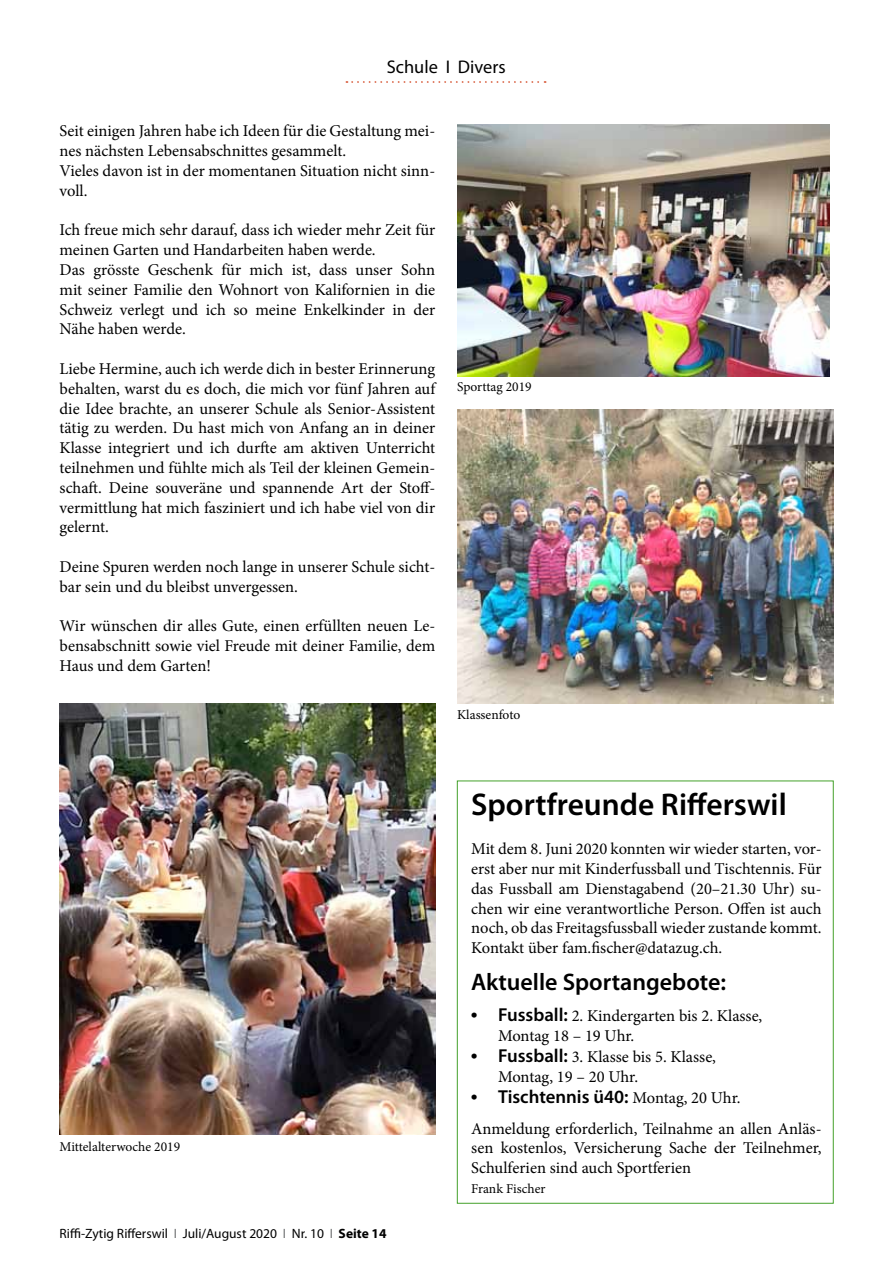
<style>
.page{position:relative;width:893px;height:1263px;background:#fff}
.page>*{position:absolute;margin:0;border:0;box-sizing:border-box;transform-origin:0 0}
.t1{font:600 31.5px "Myriad Pro";color:#000}
.t2{font:600 24px "Myriad Pro";color:#000}
.t3{font:600 18.75px "Myriad Pro";color:#000}
.t4{font:18.3px "Myriad Pro";color:#000}
.t5{font:16.5px/19.8px "Minion Pro";color:#000}
.t6{font:13.5px "Minion Pro";color:#000}
.t7{font:13.5px "Myriad Pro";color:#000}
.s1{color:#707172}
.s2{font-weight:700}
.s3{font-family:"Times";font-size:18px}
.s4{font-family:"Myriad Pro";font-weight:600;font-size:18.75px}
.s5{font-family:"Times";font-weight:400;font-size:18px}
.s6{font-family:"Minion Pro";font-weight:400;font-size:16.5px}
</style>
<div class="page">
<img style="left:457px;top:410px;width:376px;height:293px">
<img style="left:60px;top:704px;width:376px;height:430px">
<img style="left:457px;top:124px;width:372px;height:253px">
<svg style="left:346px;top:81px;width:200px;height:2px"></svg>
<p class="t4" style="left:387px;top:56px;width:120px">Schule I Divers</p>
<p class="t5" style="left:60px;top:121px;width:377px">Seit einigen Jahren habe ich Ideen für die Gestaltung mei&shy;nes nächsten Lebensabschnittes gesammelt.<br>Vieles davon ist in der momentanen Situation nicht sinn&shy;voll.</p>
<p class="t5" style="left:60px;top:220px;width:377px">Ich freue mich sehr darauf, dass ich wieder mehr Zeit für meinen Garten und Handarbeiten haben werde.<br>Das grösste Geschenk für mich ist, dass unser Sohn mit seiner Familie den Wohnort von Kalifornien in die Schweiz verlegt und ich so meine Enkelkinder in der Nähe haben werde.</p>
<p class="t5" style="left:60px;top:359px;width:377px;text-align:justify">Liebe Hermine, auch ich werde dich in bester Erinnerung behalten, warst du es doch, die mich vor fünf Jahren auf die Idee brachte, an unserer Schule als Senior-Assistent tätig zu werden. Du hast mich von Anfang an in deiner Klasse integriert und ich durfte am aktiven Unterricht teilnehmen und fühlte mich als Teil der kleinen Gemein&shy;schaft. Deine souveräne und spannende Art der Stoff&shy;vermittlung hat mich fasziniert und ich habe viel von dir gelernt.</p>
<p class="t5" style="left:60px;top:557px;width:377px">Deine Spuren werden noch lange in unserer Schule sicht&shy;bar sein und du bleibst unvergessen.</p>
<p class="t5" style="left:60px;top:616px;width:377px;text-align:justify">Wir wünschen dir alles Gute, einen erfüllten neuen Le&shy;bensabschnitt sowie viel Freude mit deiner Familie, dem Haus und dem Garten!</p>
<p class="t6" style="left:457px;top:377px;width:76px">Sporttag 2019</p>
<p class="t6" style="left:457px;top:705px;width:65px">Klassenfoto</p>
<p class="t6" style="left:60px;top:1137px;width:122px">Mittelalterwoche 2019</p>
<p class="t7" style="left:60px;top:1225px;width:328px">Riffi-Zytig Rifferswil <span class="s1">I</span> Juli/August 2020 <span class="s1">I</span> Nr. 10 <span class="s1">I</span> <span class="s2">Seite 14</span></p>
<h1 class="t1" style="left:471px;top:784px;width:317px">Sportfreunde Rifferswil</h1>
<p class="t5" style="left:471px;top:839px;width:352px;text-align:justify">Mit dem 8. Juni 2020 konnten wir wieder starten, vor&shy;erst aber nur mit Kinderfussball und Tischtennis. Für das Fussball am Dienstagabend (20–21.30 Uhr) su&shy;chen wir eine verantwortliche Person. Offen ist auch noch, ob das Freitagsfussball wieder zustande kommt.<br>Kontakt über fam.fischer@datazug.ch.</p>
<h2 class="t2" style="left:471px;top:966px;width:257px">Aktuelle Sportangebote:</h2>
<p class="t5" style="left:498px;top:1006px;width:266px;text-indent:-27px"><span class="s3">•</span> <span class="s4">Fussball:</span> 2. Kindergarten bis 2. Klasse,<br>Montag 18 – 19 Uhr.</p>
<p class="t5" style="left:498px;top:1047px;width:219px;text-indent:-27px"><span class="s3">•</span> <span class="s4">Fussball:</span> 3. Klasse bis 5. Klasse,<br>Montag, 19 – 20 Uhr.</p>
<p class="t3" style="left:471px;top:1085px;width:271px"><span class="s5">•</span> Tischtennis ü40: <span class="s6">Montag, 20 Uhr.</span></p>
<p class="t5" style="left:471px;top:1118px;width:352px;text-align:justify">Anmeldung erforderlich, Teilnahme an allen Anläs&shy;sen kostenlos, Versicherung Sache der Teilnehmer, Schulferien sind auch Sportferien</p>
<p class="t6" style="left:471px;top:1179px;width:76px">Frank Fischer</p>
</div>
